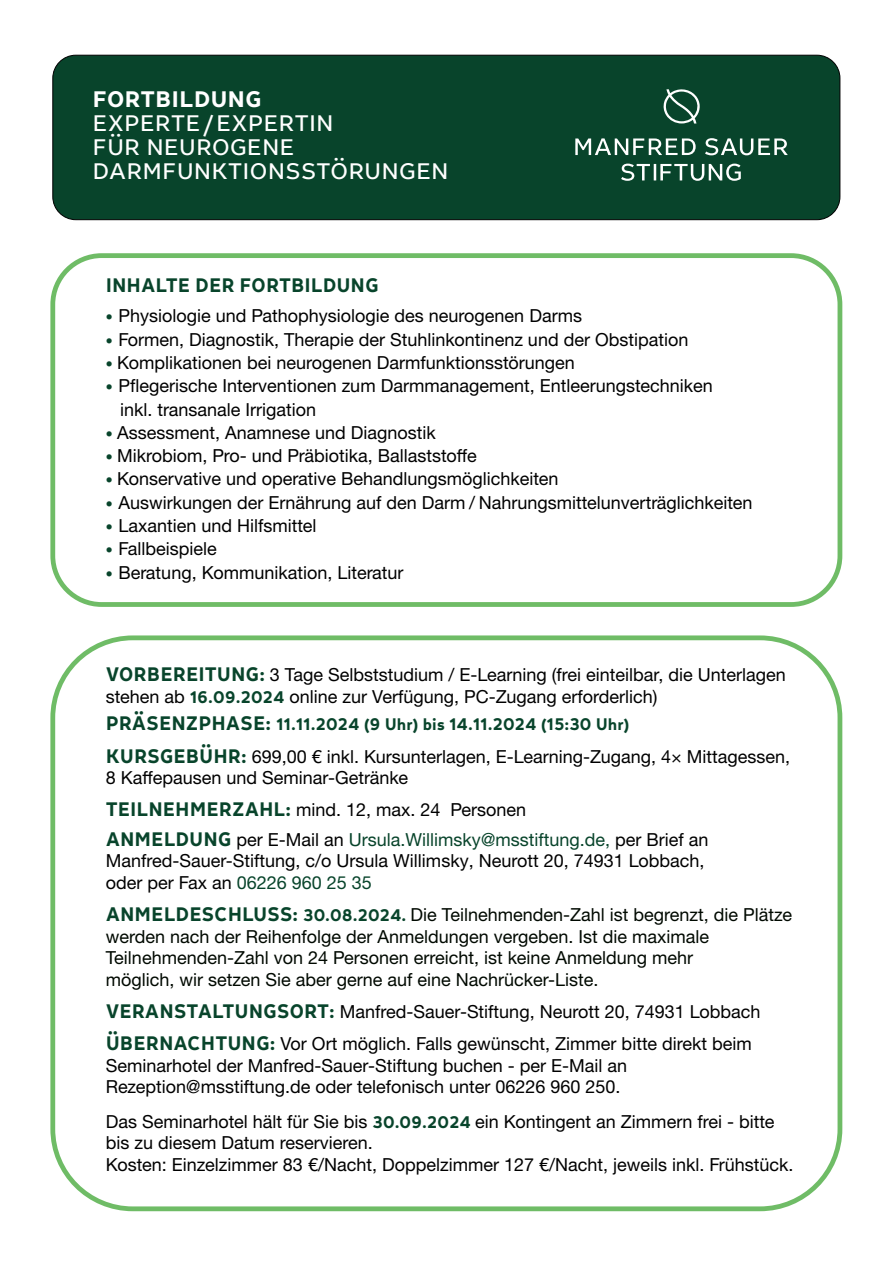
<style>
.page{position:relative;width:893px;height:1263px;background:#fff}
.page>*{position:absolute;margin:0;border:0;box-sizing:border-box;transform-origin:0 0}
.t1{font:24.15px/24.2px "Leto Text Sans";color:#fff;scale:1.06 1}
.t2{font:700 24.15px "Leto Text Sans";color:#fff;scale:1.06 1}
.t3{font:700 21px "Leto Text Sans";color:#08442b}
.t4{font:18px/21.6px "Helvetica Neue LTW1 G";color:#000}
.t5{font:18px/21.6px "Helvetica Neue LTW1 G";color:#000900}
.t6{font:700 18px "Leto Text Sans";color:#08442b}
.s1{font-family:"Calibri";font-size:16.5px;color:#08442b}
.s2{font-family:"Leto Text Sans";font-weight:700;font-size:21px;color:#08442b}
.s3{font-family:"Leto Text Sans";font-weight:700;color:#08442b}
.s4{font-size:21px}
.s5{color:#08442b}
</style>
<div class="page">
<div style="left:50px;top:253px;width:792px;height:354px;border:5px solid #6fbc66;border-radius:49px"></div>
<div style="left:50px;top:635px;width:792px;height:576px;border:5px solid #6fbc66;border-radius:80px"></div>
<div style="left:53px;top:55px;width:787px;height:165px;background:#08442b;border:1px solid #000;border-radius:23px"></div>
<svg style="left:663px;top:89px;width:37px;height:35px"></svg>
<svg style="left:621px;top:164px;width:120px;height:17px"></svg>
<svg style="left:575px;top:138px;width:213px;height:17px"></svg>
<h1 class="t2" style="left:92px;top:88px;width:161px">FORTBILDUNG</h1>
<h1 class="t1" style="left:92px;top:113px;width:337px">EXPERTE/EXPERTIN<br>FÜR NEUROGENE<br>DARMFUNKTIONSSTÖRUNGEN</h1>
<p class="t3" style="left:106px;top:277px;width:275px">INHALTE DER FORTBILDUNG</p>
<p class="t4" style="left:105px;top:308px;width:478px"><span class="s1">•</span> Physiologie und Pathophysiologie des neurogenen Darms</p>
<p class="t4" style="left:105px;top:331px;width:585px"><span class="s1">•</span> Formen, Diagnostik, Therapie der Stuhlinkontinenz und der Obstipation</p>
<p class="t4" style="left:105px;top:354px;width:471px"><span class="s1">•</span> Komplikationen bei neurogenen Darmfunktionsstörungen</p>
<p class="t4" style="left:120px;top:377px;width:594px;line-height:23.2px;text-indent:-15px"><span class="s1">•</span> Pflegerische Interventionen zum Darmmanagement, Entleerungstechniken inkl. transanale Irrigation</p>
<p class="t4" style="left:105px;top:424px;width:332px"><span class="s1">•</span> Assessment, Anamnese und Diagnostik</p>
<p class="t4" style="left:105px;top:447px;width:373px"><span class="s1">•</span> Mikrobiom, Pro- und Präbiotika, Ballaststoffe</p>
<p class="t4" style="left:105px;top:471px;width:455px"><span class="s1">•</span> Konservative und operative Behandlungsmöglichkeiten</p>
<p class="t4" style="left:105px;top:494px;width:649px"><span class="s1">•</span> Auswirkungen der Ernährung auf den Darm / Nahrungsmittelunverträglichkeiten</p>
<p class="t4" style="left:105px;top:517px;width:213px"><span class="s1">•</span> Laxantien und Hilfsmittel</p>
<p class="t4" style="left:105px;top:541px;width:113px"><span class="s1">•</span> Fallbeispiele</p>
<p class="t4" style="left:105px;top:564px;width:300px"><span class="s1">•</span> Beratung, Kommunikation, Literatur</p>
<p class="t4" style="left:106px;top:666px;width:681px"><span class="s2">VORBEREITUNG:</span> 3 Tage Selbststudium / E-Learning (frei einteilbar, die Unterlagen stehen ab <span class="s3">16.09.2024</span> online zur Verfügung, PC-Zugang erforderlich)</p>
<p class="t6" style="left:106px;top:717px;width:525px"><span class="s4">PRÄSENZPHASE:</span> 11.11.2024 (9 Uhr) bis 14.11.2024 (15:30 Uhr)</p>
<p class="t4" style="left:106px;top:748px;width:686px"><span class="s2">KURSGEBÜHR:</span> 699,00 € inkl. Kursunterlagen, E-Learning-Zugang, 4× Mittagessen,<br>8 Kaffepausen und Seminar-Getränke</p>
<p class="t4" style="left:106px;top:798px;width:604px;line-height:29.1px"><span class="s2">TEILNEHMERZAHL:</span> mind. 12, max. 24 Personen<br><span class="s2">ANMELDUNG</span> per E-Mail an <span class="s5">Ursula.Willimsky@msstiftung.de,</span> per Brief an</p>
<p class="t4" style="left:106px;top:852px;width:600px">Manfred-Sauer-Stiftung, c/o Ursula Willimsky, Neurott 20, 74931 Lobbach, oder per Fax an <span class="s5">06226 960 25 35</span></p>
<p class="t5" style="left:106px;top:906px;width:688px"><span class="s2">ANMELDESCHLUSS:</span> <span class="s3">30.08.2024.</span> Die Teilnehmenden-Zahl ist begrenzt, die Plätze werden nach der Reihenfolge der Anmeldungen vergeben. Ist die maximale Teilnehmenden-Zahl von 24 Personen erreicht, ist keine Anmeldung mehr<br>möglich, wir setzen Sie aber gerne auf eine Nachrücker-Liste.</p>
<p class="t4" style="left:106px;top:998px;width:656px;line-height:32.2px"><span class="s2">VERANSTALTUNGSORT:</span> Manfred-Sauer-Stiftung, Neurott 20, 74931 Lobbach<br><span class="s2">ÜBERNACHTUNG:</span> Vor Ort möglich. Falls gewünscht, Zimmer bitte direkt beim</p>
<p class="t4" style="left:106px;top:1057px;width:523px">Seminarhotel der Manfred-Sauer-Stiftung buchen - per E-Mail an<br>Rezeption@msstiftung.de oder telefonisch unter 06226 960 250.</p>
<p class="t4" style="left:106px;top:1113px;width:689px">Das Seminarhotel hält für Sie bis <span class="s3">30.09.2024</span> ein Kontingent an Zimmern frei - bitte bis zu diesem Datum reservieren.<br>Kosten: Einzelzimmer 83 €/Nacht, Doppelzimmer 127 €/Nacht, jeweils inkl. Frühstück.</p>
</div>
